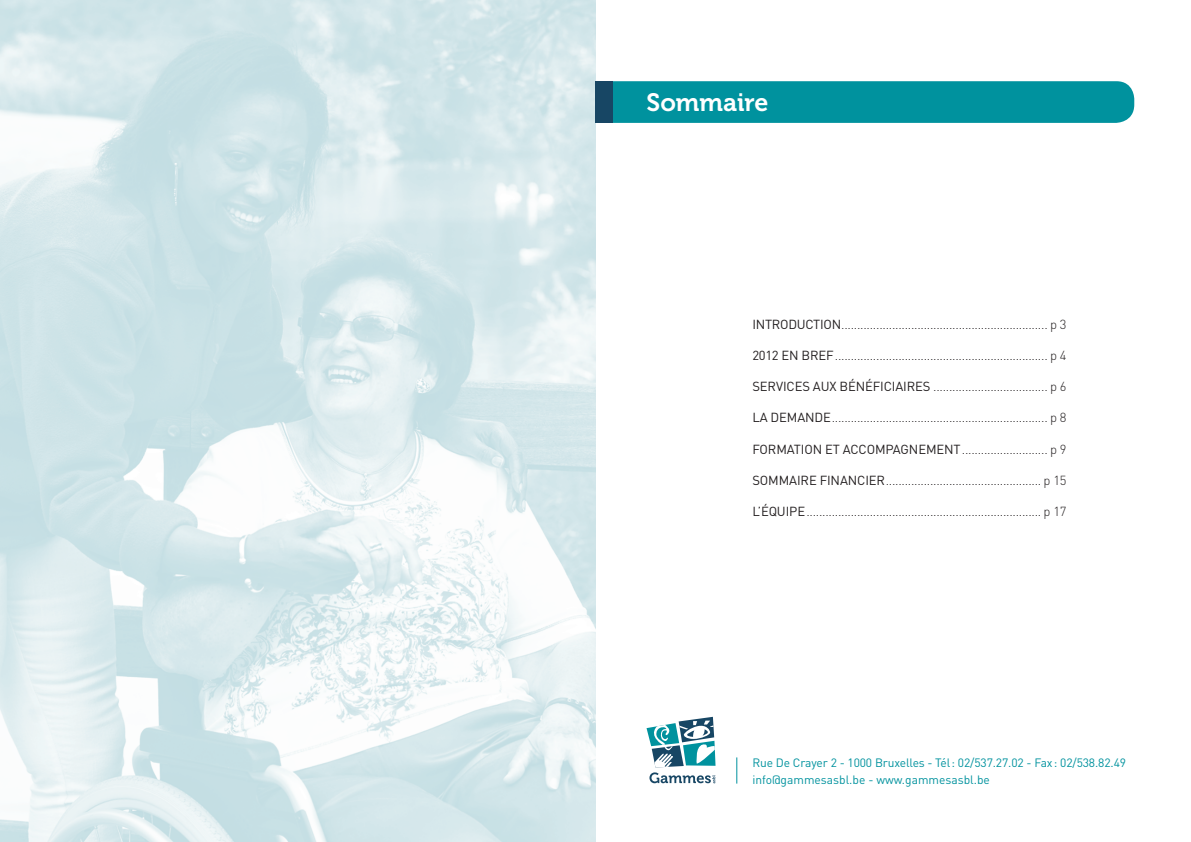
<style>
.page{position:relative;width:1191px;height:842px;background:#fff}
.page>*{position:absolute;margin:0;border:0;box-sizing:border-box;transform-origin:0 0}
._01_-_Titre_Section{font:25px "Museo 700";color:#fff}
._03_-_Texte{font:300 13px "DIN Pro";color:#231f20}
._03_-_Texte-2{font:12px "DIN Pro";letter-spacing:-.01em;color:#00929e}
.s1{font-weight:400}
</style>
<div class="page">
<img style="left:0;top:0;width:595px;height:842px">
<div style="left:612px;top:81px;width:522px;height:42px;background:#00929e"></div>
<div style="left:595px;top:81px;width:17px;height:42px;background:#174664"></div>
<svg style="left:646px;top:717px;width:69px;height:66px"></svg>
<svg style="left:736px;top:757px;width:1px;height:26px"></svg>
<p class="_01_-_Titre_Section" style="left:646px;top:89px;width:123px">Sommaire</p>
<p class="_03_-_Texte" style="left:752px;top:315px;width:316px"><span class="s1">INTRODUCTION</span>................................................................. p 3</p>
<p class="_03_-_Texte" style="left:752px;top:347px;width:316px"><span class="s1">2012 EN BREF</span>................................................................... p 4</p>
<p class="_03_-_Texte" style="left:752px;top:378px;width:315px"><span class="s1">SERVICES AUX BÉNÉFICIAIRES</span> .................................... p 6</p>
<p class="_03_-_Texte" style="left:752px;top:409px;width:315px"><span class="s1">LA DEMANDE</span>.................................................................... p 8</p>
<p class="_03_-_Texte" style="left:752px;top:440px;width:315px"><span class="s1">FORMATION ET ACCOMPAGNEMENT</span>........................... p 9</p>
<p class="_03_-_Texte" style="left:752px;top:471px;width:315px"><span class="s1">SOMMAIRE FINANCIER</span>................................................. p 15</p>
<p class="_03_-_Texte" style="left:752px;top:502px;width:315px"><span class="s1">L’ÉQUIPE</span>.......................................................................... p 17</p>
<p class="_03_-_Texte-2" style="left:752px;top:754px;width:375px">Rue De Crayer 2 - 1000 Bruxelles - Tél: 02/537.27.02 - Fax: 02/538.82.49</p>
<p class="_03_-_Texte-2" style="left:752px;top:771px;width:239px">info@gammesasbl.be - www.gammesasbl.be</p>
</div>
